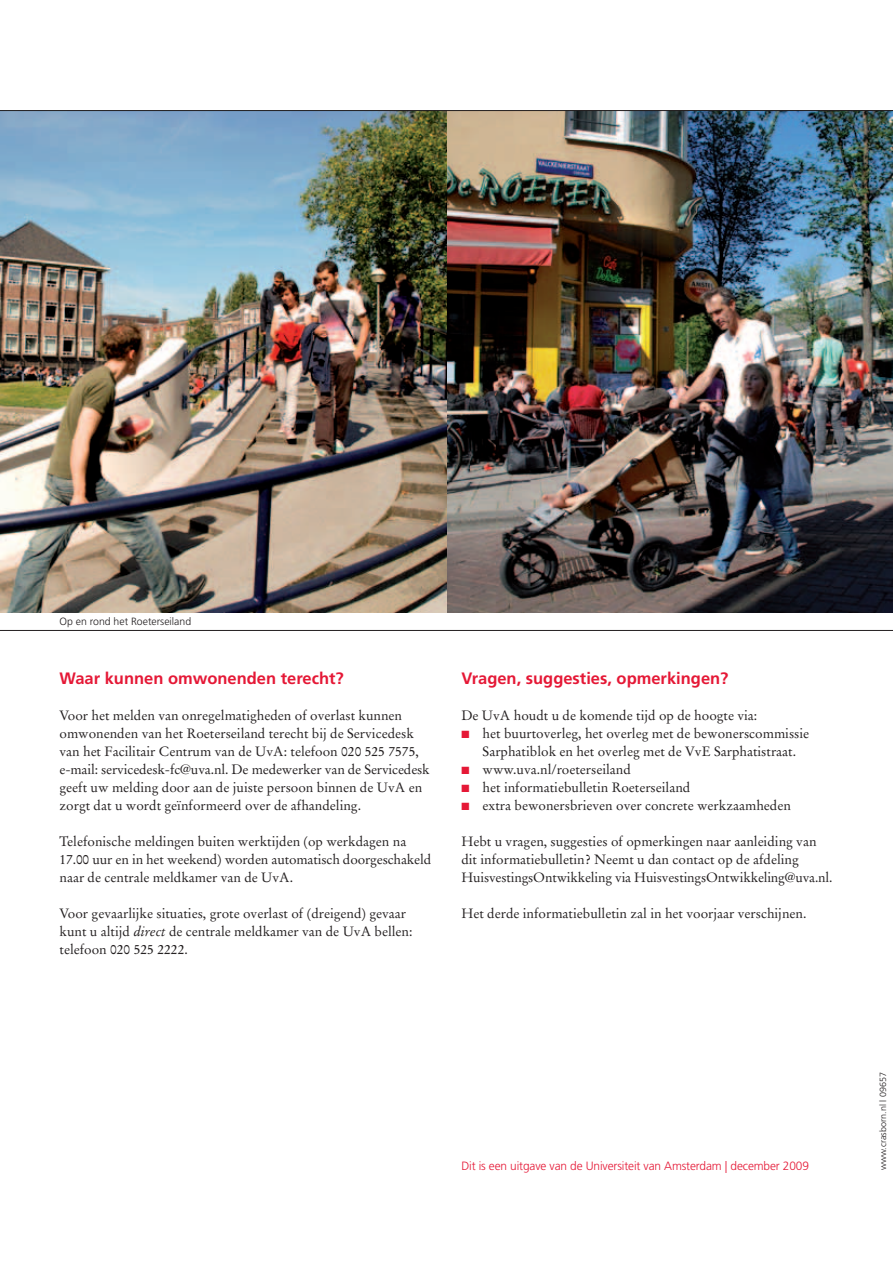
<style>
.page{position:relative;width:893px;height:1263px;background:#fff}
.page>*{position:absolute;margin:0;border:0;box-sizing:border-box;transform-origin:0 0}
.t1{font:700 16.5px "Frutiger";color:#e51836}
.t2{font:13.5px/18px "Stempel Garamond LT Std";color:#231f20}
.t3{font:300 12px "Frutiger LT Std";letter-spacing:-.01em;color:#e51836}
.t4{font:300 10.5px "Frutiger";color:#231f20}
.t5{font:300 9px "Frutiger";color:#231f20}
.s1{font-style:italic}
.s2{color:#e51836}
</style>
<div class="page">
<img style="left:0;top:111px;width:893px;height:501px">
<hr style="left:0;top:630px;width:893px;height:1px;background:#231f20">
<hr style="left:0;top:110px;width:893px;height:1px;background:#231f20">
<p class="t4" style="left:60px;top:616px;width:133px">Op en rond het Roeterseiland</p>
<p class="t1" style="left:60px;top:669px;width:286px">Waar kunnen omwonenden terecht?</p>
<p class="t2" style="left:60px;top:706px;width:372px">Voor het melden van onregelmatigheden of overlast kunnen omwonenden van het Roeterseiland terecht bij de Servicedesk van het Facilitair Centrum van de UvA: telefoon 020 525 7575, e-mail: servicedesk-fc@uva.nl. De medewerker van de Servicedesk geeft uw melding door aan de juiste persoon binnen de UvA en zorgt dat u wordt geïnformeerd over de afhandeling.</p>
<p class="t2" style="left:60px;top:832px;width:373px">Telefonische meldingen buiten werktijden (op werkdagen na<br>17.00 uur en in het weekend) worden automatisch doorgeschakeld naar de centrale meldkamer van de UvA.</p>
<p class="t2" style="left:60px;top:904px;width:354px">Voor gevaarlijke situaties, grote overlast of (dreigend) gevaar kunt u altijd <span class="s1">direct</span> de centrale meldkamer van de UvA bellen: telefoon 020 525 2222.</p>
<p class="t1" style="left:461px;top:669px;width:269px">Vragen, suggesties, opmerkingen?</p>
<p class="t2" style="left:461px;top:706px;width:297px">De UvA houdt u de komende tijd op de hoogte via:</p>
<p class="t2" style="left:483px;top:724px;width:328px;text-indent:-21px"><span class="s2">■</span> het buurtoverleg, het overleg met de bewonerscommissie<br>Sarphatiblok en het overleg met de VvE Sarphatistraat.</p>
<p class="t2" style="left:461px;top:760px;width:171px"><span class="s2">■</span> www.uva.nl/roeterseiland</p>
<p class="t2" style="left:461px;top:778px;width:231px"><span class="s2">■</span> het informatiebulletin Roeterseiland</p>
<p class="t2" style="left:461px;top:796px;width:331px"><span class="s2">■</span> extra bewonersbrieven over concrete werkzaamheden</p>
<p class="t2" style="left:461px;top:832px;width:373px">Hebt u vragen, suggesties of opmerkingen naar aanleiding van dit informatiebulletin? Neemt u dan contact op de afdeling<br>HuisvestingsOntwikkeling via HuisvestingsOntwikkeling@uva.nl.</p>
<p class="t2" style="left:461px;top:904px;width:347px">Het derde informatiebulletin zal in het voorjaar verschijnen.</p>
<p class="t3" style="left:461px;top:1159px;width:349px">Dit is een uitgave van de Universiteit van Amsterdam | december 2009</p>
<p class="t5" style="left:878px;top:1170px;width:99px;rotate:-90deg">www.crasborn.nl | 09657</p>
</div>
